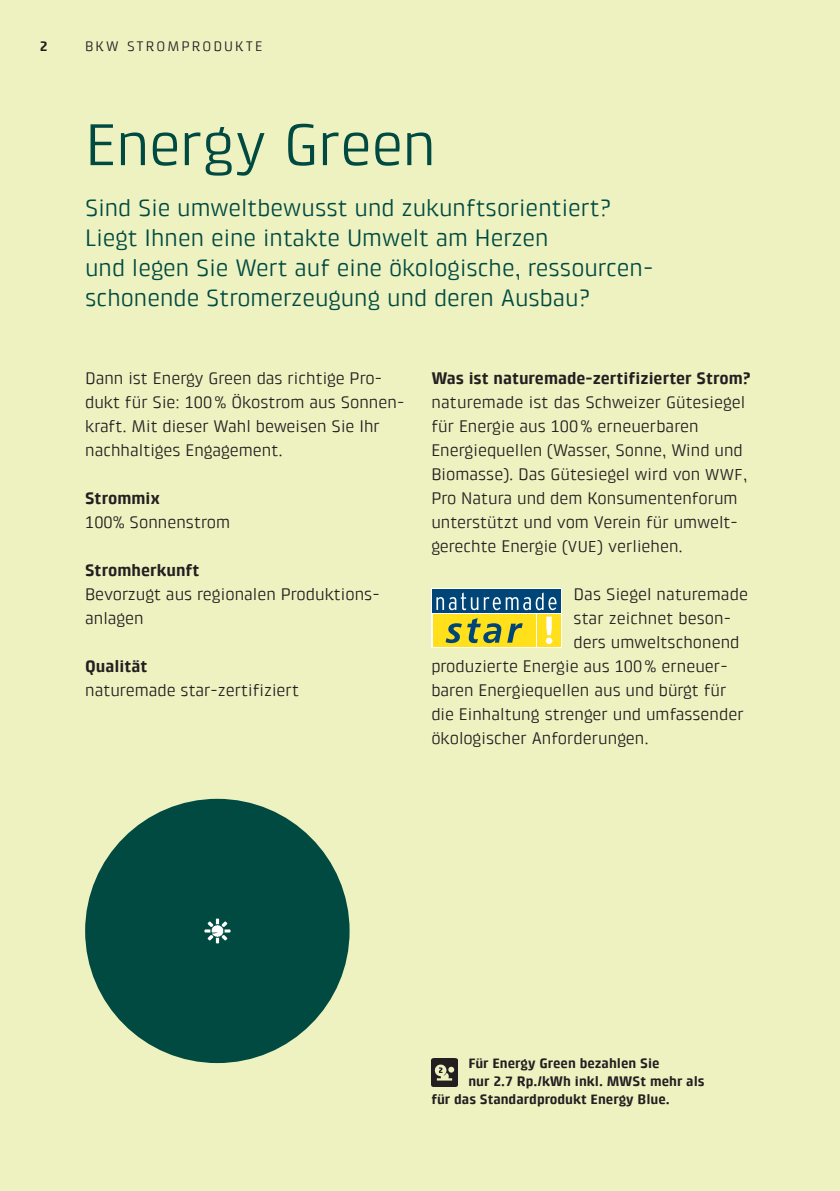
<style>
.page{position:relative;width:840px;height:1191px;background:#fff}
.page>*{position:absolute;margin:0;border:0;box-sizing:border-box;transform-origin:0 0}
.BKW_Headline_30_32pt{font:60px "Klint Pro";letter-spacing:-.01em;color:#004a41}
.BKW_Intro_12_15pt_Re{font:24px/30px "Klint Pro";color:#004a41}
.BKW_Copy_8_5_12pt_Re{font:17px/24px "Klint Pro";color:#231f20}
.BKW_Subheadline_3_8{font:700 17px "Klint Pro";color:#231f20}
.BKW_Caption_7_9pt_Bo{font:700 14px "Klint Pro";color:#231f20}
.t1{font:14px "Klint Pro";letter-spacing:.15em;color:#231f20}
.s1{font-size:16px}
</style>
<div class="page">
<div style="left:0;top:0;width:839px;height:1191px;background:#eef2c1"></div>
<svg style="left:431px;top:588px;width:131px;height:60px"></svg>
<div style="left:432px;top:614px;width:103px;height:33px;background:#ffe01b"></div>
<div style="left:432px;top:590px;width:128px;height:23px;background:#004577"></div>
<div style="left:537px;top:614px;width:23px;height:33px;background:#ffe01b"></div>
<svg style="left:436px;top:592px;width:120px;height:18px"></svg>
<svg style="left:445px;top:623px;width:16px;height:20px"></svg>
<svg style="left:467px;top:618px;width:34px;height:25px"></svg>
<svg style="left:507px;top:623px;width:15px;height:19px"></svg>
<svg style="left:545px;top:616px;width:7px;height:28px"></svg>
<img style="left:431px;top:1058px;width:26px;height:28px">
<div style="left:85px;top:799px;width:264px;height:264px;background:#004a41;border-radius:50%"></div>
<img style="left:204px;top:918px;width:27px;height:26px">
<p class="BKW_Caption_7_9pt_Bo" style="left:40px;top:38px;width:9px">2</p>
<p class="t1" style="left:85px;top:38px;width:179px">BKW STROMPRODUKTE</p>
<p class="BKW_Headline_30_32pt" style="left:85px;top:111px;width:352px">Energy Green</p>
<p class="BKW_Intro_12_15pt_Re" style="left:85px;top:193px;width:569px">Sind Sie umweltbewusst und zukunftsorientiert?<br>Liegt Ihnen eine intakte Umwelt am Herzen<br>und legen Sie Wert auf eine ökologische, ressourcen&shy;schonende Stromerzeugung und deren Ausbau?</p>
<p class="BKW_Copy_8_5_12pt_Re" style="left:85px;top:366px;width:320px">Dann ist Energy Green das richtige Pro&shy;dukt für Sie: 100% Ökostrom aus Sonnen&shy;kraft. Mit dieser Wahl beweisen Sie Ihr nachhaltiges Engagement.</p>
<p class="BKW_Subheadline_3_8" style="left:85px;top:489px;width:76px">Strommix</p>
<p class="BKW_Copy_8_5_12pt_Re" style="left:85px;top:510px;width:146px">100% Sonnenstrom</p>
<p class="BKW_Subheadline_3_8" style="left:85px;top:561px;width:116px">Stromherkunft</p>
<p class="BKW_Copy_8_5_12pt_Re" style="left:85px;top:582px;width:296px">Bevorzugt aus regionalen Produktions&shy;anlagen</p>
<p class="BKW_Subheadline_3_8" style="left:85px;top:657px;width:64px">Qualität</p>
<p class="BKW_Copy_8_5_12pt_Re" style="left:85px;top:678px;width:215px">naturemade star-zertifiziert</p>
<p class="BKW_Subheadline_3_8" style="left:431px;top:369px;width:320px">Was ist naturemade-zertifizierter Strom?</p>
<p class="BKW_Copy_8_5_12pt_Re" style="left:431px;top:390px;width:317px">naturemade ist das Schweizer Gütesiegel für Energie aus 100% erneuerbaren Energiequellen (Wasser, Sonne, Wind und Biomasse). Das Gütesiegel wird von <span class="s1">WWF</span>, Pro Natura und dem Konsumentenforum unterstützt und vom Verein für umwelt&shy;gerechte Energie (<span class="s1">VUE</span>) verliehen.</p>
<p class="BKW_Copy_8_5_12pt_Re" style="left:573px;top:582px;width:176px">Das Siegel naturemade</p>
<p class="BKW_Copy_8_5_12pt_Re" style="left:573px;top:606px;width:159px">star zeichnet beson-</p>
<p class="BKW_Copy_8_5_12pt_Re" style="left:573px;top:630px;width:167px">ders umweltschonend</p>
<p class="BKW_Copy_8_5_12pt_Re" style="left:431px;top:654px;width:297px">produzierte Energie aus 100% erneuer-</p>
<p class="BKW_Copy_8_5_12pt_Re" style="left:431px;top:678px;width:296px">baren Energiequellen aus und bürgt für</p>
<p class="BKW_Copy_8_5_12pt_Re" style="left:431px;top:702px;width:314px">die Einhaltung strenger und umfassender</p>
<p class="BKW_Copy_8_5_12pt_Re" style="left:431px;top:726px;width:219px">ökologischer Anforderungen.</p>
<p class="BKW_Caption_7_9pt_Bo" style="left:468px;top:1055px;width:193px">Für Energy Green bezahlen Sie</p>
<p class="BKW_Caption_7_9pt_Bo" style="left:468px;top:1073px;width:238px">nur 2.7 Rp./kWh inkl. MWSt mehr als</p>
<p class="BKW_Caption_7_9pt_Bo" style="left:431px;top:1091px;width:240px">für das Standardprodukt Energy Blue.</p>
</div>
